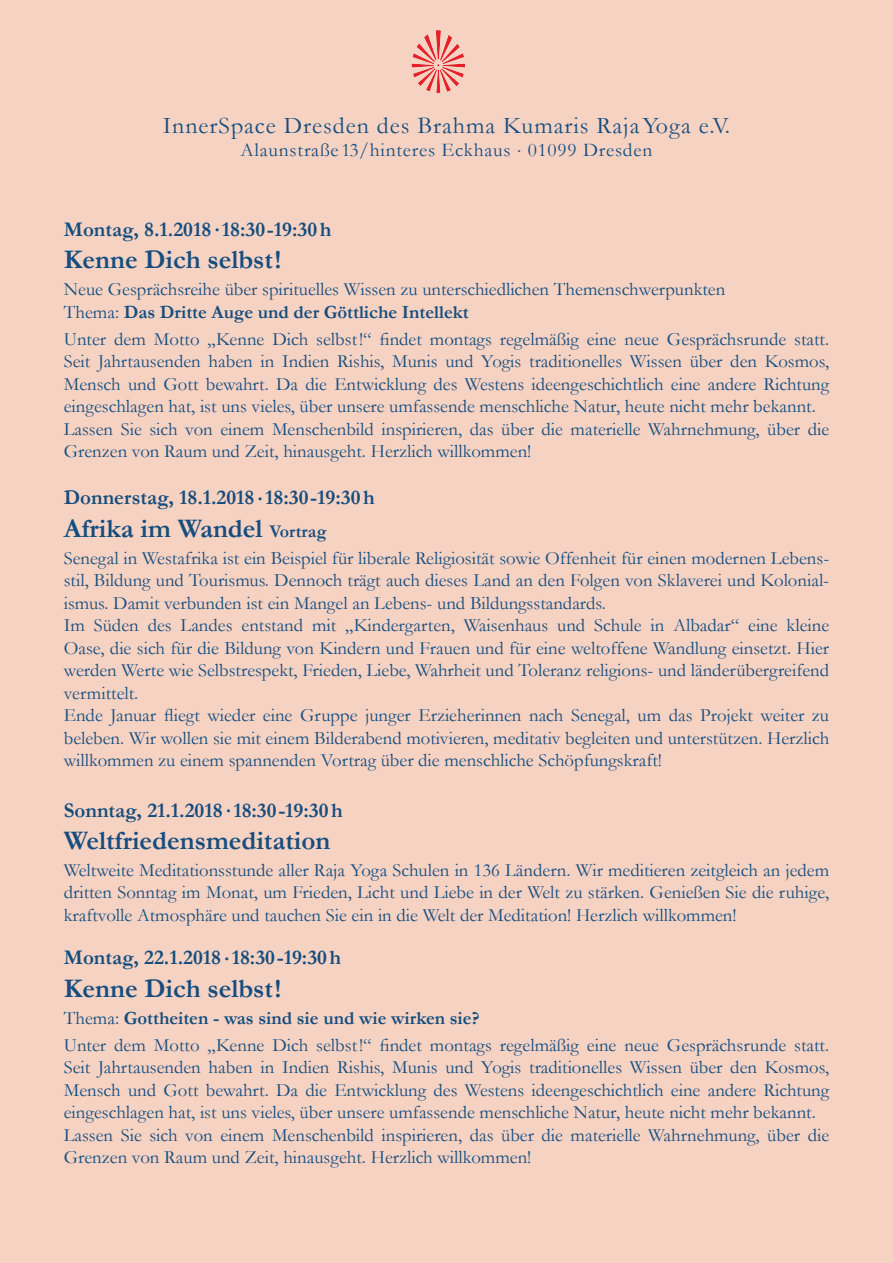
<style>
.page{position:relative;width:893px;height:1263px;background:#f6d2c3}
.page>*{position:absolute;margin:0;border:0;box-sizing:border-box;transform-origin:0 0}
.t1{font:700 27px "Garamond";color:#144d7e}
.t2{font:24px "Garamond";letter-spacing:.04em;color:#144d7e}
.t3{font:700 21px "Garamond";color:#144d7e}
.t4{font:19.5px "Garamond";letter-spacing:.04em;color:#144d7e}
.t5{font:18.75px/22.5px "Garamond";color:#144d7e;text-align:justify}
.t6{font:700 18.75px "Garamond";color:#144d7e}
.s1{font-weight:400}
.s2{font-size:18px}
</style>
<div class="page">
<img style="left:411px;top:30px;width:54px;height:63px">
<p class="t2" style="left:163px;top:109px;width:569px">InnerSpace Dresden des Brahma Kumaris RajaYoga e.V.</p>
<p class="t4" style="left:241px;top:137px;width:413px">Alaunstraße 13/hinteres Eckhaus . 01099 Dresden</p>
<p class="t3" style="left:64px;top:215px;width:269px">Montag, 8.1.2018 .18:30-19:30h</p>
<p class="t1" style="left:64px;top:241px;width:219px">Kenne Dich selbst!</p>
<p class="t5" style="left:64px;top:278px;width:663px">Neue Gesprächsreihe über spirituelles Wissen zu unterschiedlichen Themenschwerpunkten</p>
<p class="t6" style="left:64px;top:299px;width:406px"><span class="s1">Thema:</span> Das Dritte Auge und der Göttliche Intellekt</p>
<p class="t5" style="left:64px;top:327px;width:767px">Unter dem Motto „Kenne Dich selbst!“ findet montags regelmäßig eine neue Gesprächsrunde statt.<br>Seit Jahrtausenden haben in Indien Rishis, Munis und Yogis traditionelles Wissen über den Kosmos, Mensch und Gott bewahrt. Da die Entwicklung des Westens ideengeschichtlich eine andere Richtung eingeschlagen hat, ist uns vieles, über unsere umfassende menschliche Natur, heute nicht mehr bekannt.</p>
<p class="t5" style="left:64px;top:417px;width:767px">Lassen Sie sich von einem Menschenbild inspirieren, das über die materielle Wahrnehmung, über die<br>Grenzen von Raum und Zeit, hinausgeht. Herzlich willkommen!</p>
<p class="t3" style="left:64px;top:483px;width:312px">Donnerstag, 18.1.2018 .18:30-19:30h</p>
<p class="t1" style="left:64px;top:510px;width:264px">Afrika im Wandel <span class="s2">Vortrag</span></p>
<p class="t5" style="left:64px;top:546px;width:767px">Senegal in Westafrika ist ein Beispiel für liberale Religiosität sowie Offenheit für einen modernen Lebens&shy;stil, Bildung und Tourismus. Dennoch trägt auch dieses Land an den Folgen von Sklaverei und Kolonial&shy;ismus. Damit verbunden ist ein Mangel an Lebens- und Bildungsstandards.</p>
<p class="t5" style="left:64px;top:613px;width:767px">Im Süden des Landes entstand mit „Kindergarten, Waisenhaus und Schule in Albadar“ eine kleine Oase, die sich für die Bildung von Kindern und Frauen und für eine weltoffene Wandlung einsetzt. Hier werden Werte wie Selbstrespekt, Frieden, Liebe, Wahrheit und Toleranz religions- und länderübergreifend vermittelt.</p>
<p class="t5" style="left:64px;top:703px;width:767px">Ende Januar fliegt wieder eine Gruppe junger Erzieherinnen nach Senegal, um das Projekt weiter zu beleben. Wir wollen sie mit einem Bilderabend motivieren, meditativ begleiten und unterstützen. Herzlich willkommen zu einem spannenden Vortrag über die menschliche Schöpfungskraft!</p>
<p class="t3" style="left:64px;top:795px;width:280px">Sonntag, 21.1.2018 .18:30-19:30h</p>
<p class="t1" style="left:64px;top:822px;width:268px">Weltfriedensmeditation</p>
<p class="t5" style="left:64px;top:858px;width:767px">Weltweite Meditationsstunde aller Raja Yoga Schulen in 136 Ländern. Wir meditieren zeitgleich an jedem dritten Sonntag im Monat, um Frieden, Licht und Liebe in der Welt zu stärken. Genießen Sie die ruhige, kraftvolle Atmosphäre und tauchen Sie ein in die Welt der Meditation! Herzlich willkommen!</p>
<p class="t3" style="left:64px;top:943px;width:279px">Montag, 22.1.2018 .18:30-19:30h</p>
<p class="t1" style="left:64px;top:970px;width:219px">Kenne Dich selbst!</p>
<p class="t6" style="left:64px;top:1005px;width:417px"><span class="s1">Thema:</span> Gottheiten - was sind sie und wie wirken sie?</p>
<p class="t5" style="left:64px;top:1033px;width:767px">Unter dem Motto „Kenne Dich selbst!“ findet montags regelmäßig eine neue Gesprächsrunde statt.<br>Seit Jahrtausenden haben in Indien Rishis, Munis und Yogis traditionelles Wissen über den Kosmos, Mensch und Gott bewahrt. Da die Entwicklung des Westens ideengeschichtlich eine andere Richtung eingeschlagen hat, ist uns vieles, über unsere umfassende menschliche Natur, heute nicht mehr bekannt.</p>
<p class="t5" style="left:64px;top:1123px;width:767px">Lassen Sie sich von einem Menschenbild inspirieren, das über die materielle Wahrnehmung, über die<br>Grenzen von Raum und Zeit, hinausgeht. Herzlich willkommen!</p>
</div>
